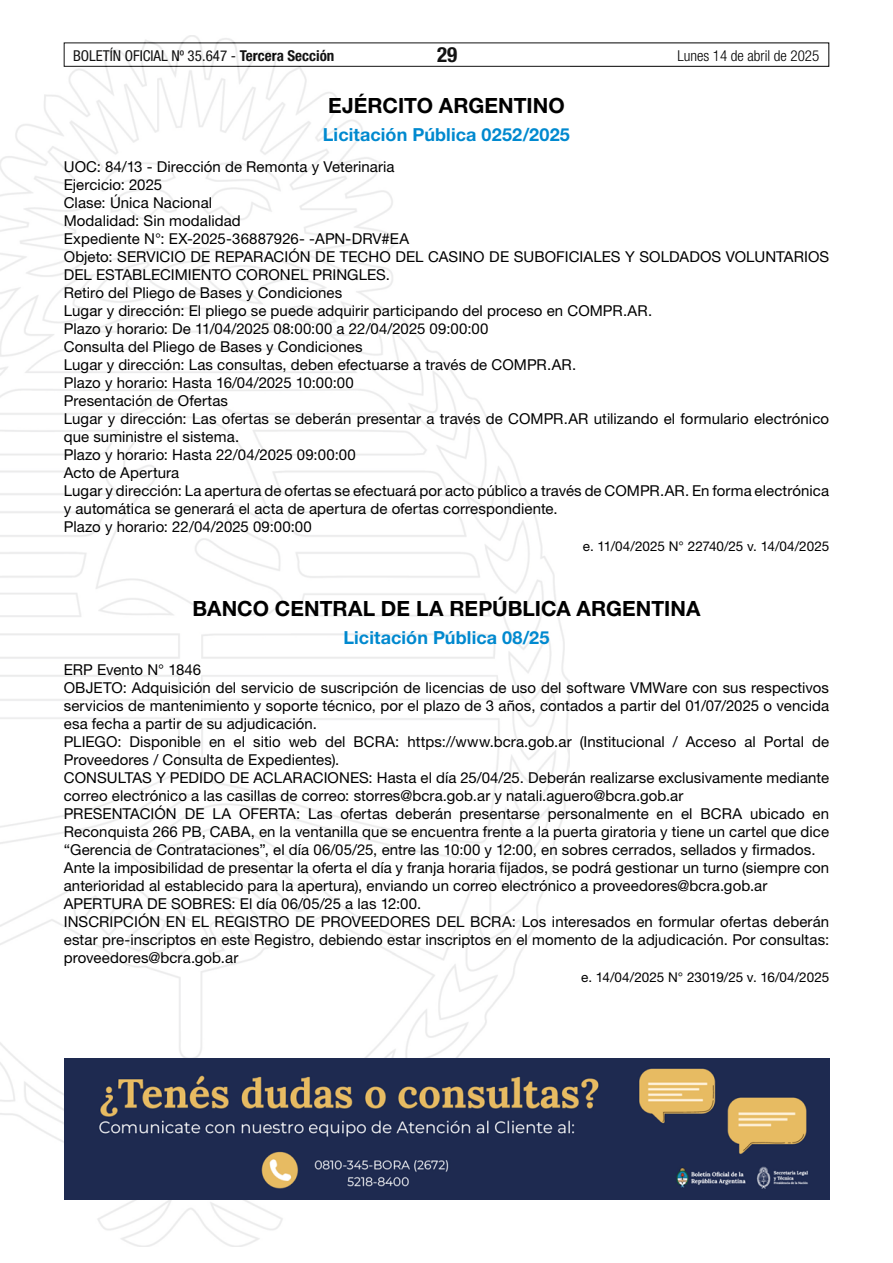
<style>
.page{position:relative;width:893px;height:1263px;background:#fff}
.page>*{position:absolute;margin:0;border:0;box-sizing:border-box;transform-origin:0 0}
.t1{font:700 21px "Helvetica Neue LT Std";color:#000}
.t2{font:700 condensed 21px "Helvetica Neue LT Std";color:#000}
.t3{font:700 18px "Helvetica Neue LT Std";letter-spacing:.005em;color:#0089cf}
.t4{font:15px/18px "Helvetica Neue LT Std";letter-spacing:.005em;color:#000}
.t5{font:condensed 15px "Helvetica Neue LT Std";color:#000}
.t6{font:300 condensed 15px "Helvetica Neue LT Std";color:#000}
.t7{font:13.5px "Helvetica Neue LT Std";letter-spacing:-.005em;color:#000}
.s1{font-weight:700}
</style>
<div class="page">
<div style="left:64px;top:43px;width:765px;height:24px;border:1px solid #000"></div>
<img style="left:0;top:35px;width:569px;height:1211px">
<img style="left:65px;top:1059px;width:765px;height:140px">
<p class="t5" style="left:73px;top:47px;width:263px">BOLETÍN OFICIAL Nº 35.647 - <span class="s1">Tercera Sección</span></p>
<h1 class="t2" style="left:437px;top:42px;width:22px">29</h1>
<p class="t6" style="left:677px;top:47px;width:143px">Lunes 14 de abril de 2025</p>
<h1 class="t1" style="left:328px;top:92px;width:238px">EJÉRCITO ARGENTINO</h1>
<p class="t3" style="left:323px;top:123px;width:248px">Licitación Pública 0252/2025</p>
<p class="t4" style="left:64px;top:157px;width:767px">UOC: 84/13 - Dirección de Remonta y Veterinaria<br>Ejercicio: 2025<br>Clase: Única Nacional<br>Modalidad: Sin modalidad<br>Expediente N°: EX-2025-36887926- -APN-DRV#EA<br>Objeto: SERVICIO DE REPARACIÓN DE TECHO DEL CASINO DE SUBOFICIALES Y SOLDADOS VOLUNTARIOS DEL ESTABLECIMIENTO CORONEL PRINGLES.<br>Retiro del Pliego de Bases y Condiciones<br>Lugar y dirección: El pliego se puede adquirir participando del proceso en COMPR.AR.<br>Plazo y horario: De 11/04/2025 08:00:00 a 22/04/2025 09:00:00<br>Consulta del Pliego de Bases y Condiciones<br>Lugar y dirección: Las consultas, deben efectuarse a través de COMPR.AR.<br>Plazo y horario: Hasta 16/04/2025 10:00:00<br>Presentación de Ofertas<br>Lugar y dirección: Las ofertas se deberán presentar a través de COMPR.AR utilizando el formulario electrónico que suministre el sistema.<br>Plazo y horario: Hasta 22/04/2025 09:00:00<br>Acto de Apertura<br>Lugar y dirección: La apertura de ofertas se efectuará por acto público a través de COMPR.AR. En forma electrónica y automática se generará el acta de apertura de ofertas correspondiente.<br>Plazo y horario: 22/04/2025 09:00:00</p>
<p class="t7" style="left:583px;top:538px;width:248px">e. 11/04/2025 N° 22740/25 v. 14/04/2025</p>
<h1 class="t1" style="left:193px;top:596px;width:509px">BANCO CENTRAL DE LA REPÚBLICA ARGENTINA</h1>
<p class="t3" style="left:344px;top:627px;width:207px">Licitación Pública 08/25</p>
<p class="t4" style="left:64px;top:660px;width:767px">ERP Evento N° 1846<br>OBJETO: Adquisición del servicio de suscripción de licencias de uso del software VMWare con sus respectivos servicios de mantenimiento y soporte técnico, por el plazo de 3 años, contados a partir del 01/07/2025 o vencida esa fecha a partir de su adjudicación.<br>PLIEGO: Disponible en el sitio web del BCRA: https://www.bcra.gob.ar (Institucional / Acceso al Portal de Proveedores / Consulta de Expedientes).<br>CONSULTAS Y PEDIDO DE ACLARACIONES: Hasta el día 25/04/25. Deberán realizarse exclusivamente mediante correo electrónico a las casillas de correo: storres@bcra.gob.ar y natali.aguero@bcra.gob.ar<br>PRESENTACIÓN DE LA OFERTA: Las ofertas deberán presentarse personalmente en el BCRA ubicado en Reconquista 266 PB, CABA, en la ventanilla que se encuentra frente a la puerta giratoria y tiene un cartel que dice “Gerencia de Contrataciones”, el día 06/05/25, entre las 10:00 y 12:00, en sobres cerrados, sellados y firmados.<br>Ante la imposibilidad de presentar la oferta el día y franja horaria fijados, se podrá gestionar un turno (siempre con anterioridad al establecido para la apertura), enviando un correo electrónico a proveedores@bcra.gob.ar APERTURA DE SOBRES: El día 06/05/25 a las 12:00.<br>INSCRIPCIÓN EN EL REGISTRO DE PROVEEDORES DEL BCRA: Los interesados en formular ofertas deberán estar pre-inscriptos en este Registro, debiendo estar inscriptos en el momento de la adjudicación. Por consultas: proveedores@bcra.gob.ar</p>
<p class="t7" style="left:581px;top:969px;width:250px">e. 14/04/2025 N° 23019/25 v. 16/04/2025</p>
</div>
